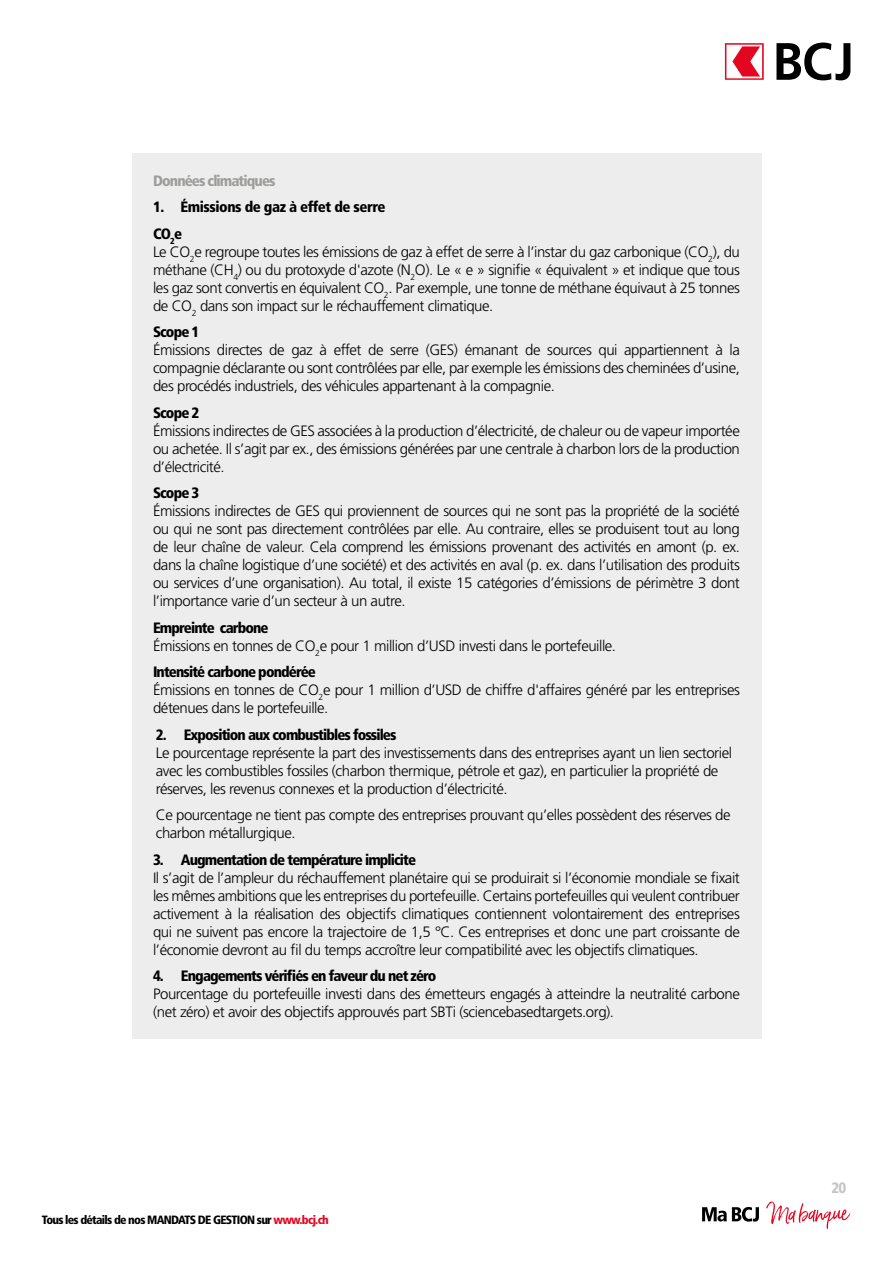
<style>
.page{position:relative;width:893px;height:1263px;background:#fff}
.page>*{position:absolute;margin:0;border:0;box-sizing:border-box;transform-origin:0 0}
.t1{font:300 15px/18px "Frutiger LT Std";letter-spacing:-.03em;color:#000;text-align:justify}
.t2{font:900 condensed 15px "Frutiger LT Std";letter-spacing:-.06em;color:#000}
.t3{font:900 condensed 15px/26.5px "Frutiger LT Std";letter-spacing:-.03em;color:#000}
.t4{font:900 condensed 15px "Frutiger LT Std";letter-spacing:-.06em;color:#9d9d9c}
.t5{font:900 condensed 15px "Frutiger LT Std";color:#c6c6c6}
.t6{font:900 condensed 12px "Frutiger LT Std";letter-spacing:-.06em;color:#000}
.s1{font-weight:900;font-stretch:condensed}
.s2{color:#e40521}
</style>
<div class="page">
<svg style="left:725px;top:43px;width:39px;height:37px"></svg>
<svg style="left:776px;top:43px;width:74px;height:37px"></svg>
<svg style="left:702px;top:1207px;width:57px;height:14px"></svg>
<svg style="left:766px;top:1201px;width:84px;height:28px"></svg>
<div style="left:132px;top:153px;width:629px;height:885px;background:#ededed"></div>
<p class="t4" style="left:153px;top:171px;width:124px">Données climatiques</p>
<p class="t3" style="left:153px;top:194px;width:234px">1. Émissions de gaz à effet de serre<br>CO<sub>2</sub>e</p>
<p class="t1" style="left:153px;top:243px;width:588px">Le CO<sub>2</sub>e regroupe toutes les émissions de gaz à effet de serre à l’instar du gaz carbonique (CO<sub>2</sub>), du méthane (CH<sub>4</sub>) ou du protoxyde d'azote (N<sub>2</sub>O). Le « e » signifie « équivalent » et indique que tous les gaz sont convertis en équivalent CO<sub>2</sub>. Par exemple, une tonne de méthane équivaut à 25 tonnes de CO<sub>2</sub> dans son impact sur le réchauffement climatique.</p>
<p class="t2" style="left:153px;top:323px;width:48px">Scope 1</p>
<p class="t1" style="left:153px;top:341px;width:588px">Émissions directes de gaz à effet de serre (GES) émanant de sources qui appartiennent à la compagnie déclarante ou sont contrôlées par elle, par exemple les émissions des cheminées d’usine, des procédés industriels, des véhicules appartenant à la compagnie.</p>
<p class="t2" style="left:153px;top:403px;width:48px">Scope 2</p>
<p class="t1" style="left:153px;top:422px;width:588px">Émissions indirectes de GES associées à la production d’électricité, de chaleur ou de vapeur importée ou achetée. Il s’agit par ex., des émissions générées par une centrale à charbon lors de la production d’électricité.</p>
<p class="t2" style="left:153px;top:484px;width:48px">Scope 3</p>
<p class="t1" style="left:153px;top:502px;width:588px">Émissions indirectes de GES qui proviennent de sources qui ne sont pas la propriété de la société ou qui ne sont pas directement contrôlées par elle. Au contraire, elles se produisent tout au long de leur chaîne de valeur. Cela comprend les émissions provenant des activités en amont (p. ex. dans la chaîne logistique d’une société) et des activités en aval (p. ex. dans l’utilisation des produits ou services d’une organisation). Au total, il existe 15 catégories d’émissions de périmètre 3 dont l’importance varie d’un secteur à un autre.</p>
<p class="t1" style="left:153px;top:619px;width:465px"><span class="s1">Empreinte carbone<br></span>Émissions en tonnes de CO<sub>2</sub>e pour 1 million d’USD investi dans le portefeuille.</p>
<p class="t1" style="left:153px;top:663px;width:588px;text-align:left"><span class="s1">Intensité carbone pondérée<br></span>Émissions en tonnes de CO<sub>2</sub>e pour 1 million d’USD de chiffre d'affaires généré par les entreprises détenues dans le portefeuille.</p>
<p class="t2" style="left:156px;top:725px;width:242px">2. Exposition aux combustibles fossiles</p>
<p class="t1" style="left:156px;top:744px;width:578px;text-align:left">Le pourcentage représente la part des investissements dans des entreprises ayant un lien sectoriel avec les combustibles fossiles (charbon thermique, pétrole et gaz), en particulier la propriété de réserves, les revenus connexes et la production d’électricité.</p>
<p class="t1" style="left:156px;top:806px;width:576px">Ce pourcentage ne tient pas compte des entreprises prouvant qu’elles possèdent des réserves de charbon métallurgique.</p>
<p class="t2" style="left:153px;top:850px;width:265px">3. Augmentation de température implicite</p>
<p class="t1" style="left:153px;top:869px;width:588px">Il s’agit de l’ampleur du réchauffement planétaire qui se produirait si l’économie mondiale se fixait les mêmes ambitions que les entreprises du portefeuille. Certains portefeuilles qui veulent contribuer activement à la réalisation des objectifs climatiques contiennent volontairement des entreprises qui ne suivent pas encore la trajectoire de 1,5 °C. Ces entreprises et donc une part croissante de l’économie devront au fil du temps accroître leur compatibilité avec les objectifs climatiques.</p>
<p class="t2" style="left:153px;top:967px;width:285px">4. Engagements vérifiés en faveur du net zéro</p>
<p class="t1" style="left:153px;top:985px;width:588px">Pourcentage du portefeuille investi dans des émetteurs engagés à atteindre la neutralité carbone (net zéro) et avoir des objectifs approuvés part SBTi (sciencebasedtargets.org).</p>
<p class="t6" style="left:42px;top:1212px;width:289px">Tous les détails de nos MANDATS DE GESTION sur <span class="s2">www.bcj.ch</span></p>
<p class="t5" style="left:831px;top:1178px;width:16px">20</p>
</div>
